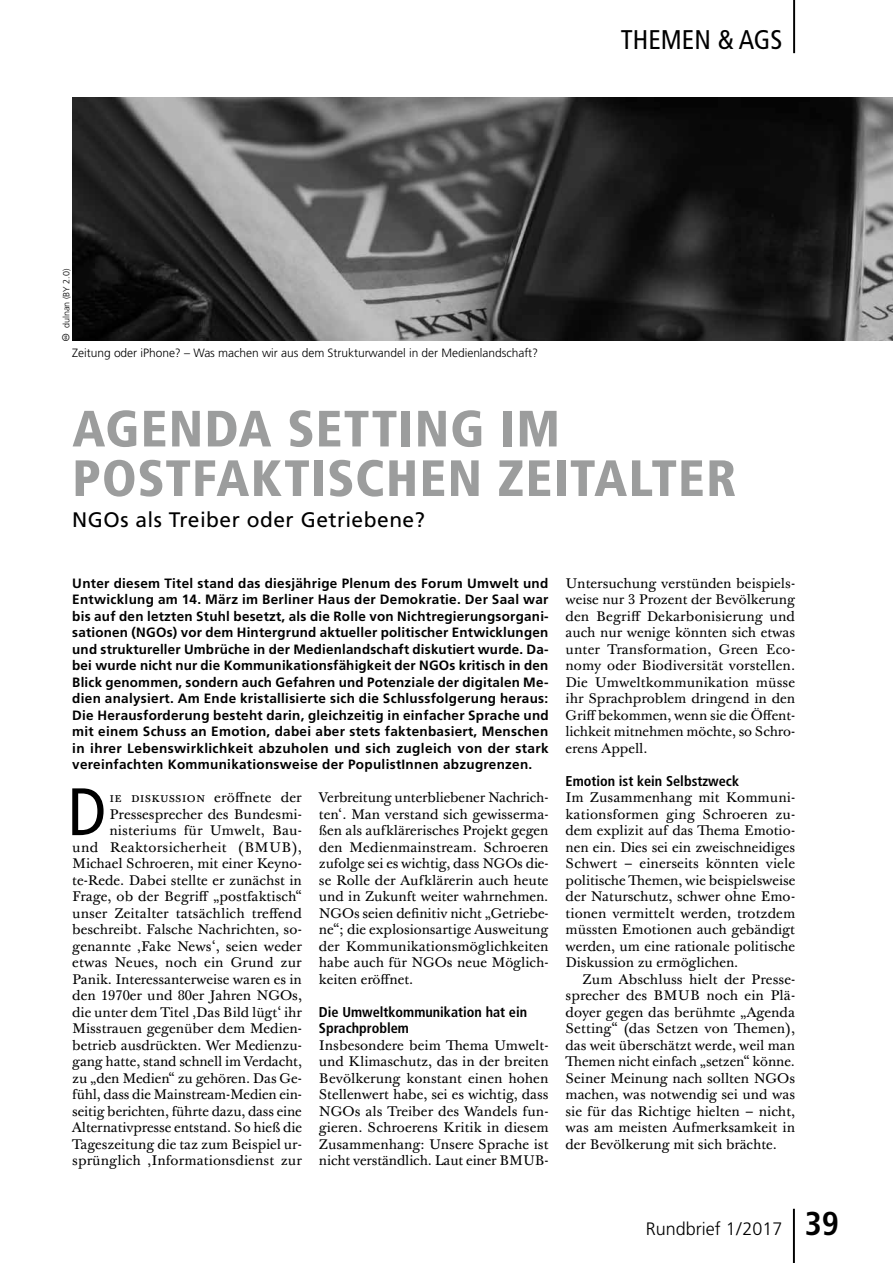
<style>
.page{position:relative;width:893px;height:1263px;background:#fff}
.page>*{position:absolute;margin:0;border:0;box-sizing:border-box;transform-origin:0 0}
.t1{font:condensed 66.9px "Frutiger";color:#000}
.t2{font:900 condensed 51px/49.5px "Frutiger";letter-spacing:.025em;color:#9c9d9d}
.t3{font:condensed 27px "Frutiger";color:#000}
.t4{font:21px "Frutiger";letter-spacing:.025em;color:#000}
.t5{font:300 18px "Frutiger";color:#000}
.t6{font:700 condensed 14.25px/16.5px "Frutiger";color:#000}
.t7{font:13.65px/16.5px "Baskerville 10 Pro";color:#000;text-align:justify}
.t8{font:700 13.5px/16.5px "Frutiger";letter-spacing:.02em;color:#000;text-align:justify}
.t9{font:300 12px "Frutiger";letter-spacing:-.005em;color:#000}
.t10{font:300 9px "Frutiger";letter-spacing:-.005em;color:#000}
.s1{font-weight:700;font-stretch:condensed;font-size:33px}
</style>
<div class="page">
<hr style="left:793px;top:0;width:2px;height:53px;background:#000">
<hr style="left:793px;top:1209px;width:2px;height:54px;background:#000">
<img style="left:73px;top:98px;width:820px;height:242px">
<h3 class="t3" style="left:621px;top:24px;width:163px">THEMEN &amp; AGS</h3>
<p class="t10" style="left:61px;top:328px;width:61px;rotate:-90deg">dulnan (BY 2.0)</p>
<p class="t9" style="left:72px;top:346px;width:467px">Zeitung oder iPhone? – Was machen wir aus dem Strukturwandel in der Medienlandschaft?</p>
<h2 class="t2" style="left:72px;top:404px;width:666px">AGENDA SETTING IM<br>POSTFAKTISCHEN ZEITALTER</h2>
<h3 class="t4" style="left:72px;top:507px;width:354px">NGOs als Treiber oder Getriebene?</h3>
<p class="t8" style="left:72px;top:575px;width:478px">Unter diesem Titel stand das diesjährige Plenum des Forum Umwelt und Entwicklung am 14. März im Berliner Haus der Demokratie. Der Saal war bis auf den letzten Stuhl besetzt, als die Rolle von Nichtregierungsorgani&shy;sationen (NGOs) vor dem Hintergrund aktueller politischer Entwicklungen und struktureller Umbrüche in der Medienlandschaft diskutiert wurde. Da&shy;bei wurde nicht nur die Kommunikationsfähigkeit der NGOs kritisch in den Blick genommen, sondern auch Gefahren und Potenziale der digitalen Me&shy;dien analysiert. Am Ende kristallisierte sich die Schlussfolgerung heraus:<br>Die Herausforderung besteht darin, gleichzeitig in einfacher Sprache und mit einem Schuss an Emotion, dabei aber stets faktenbasiert, Menschen in ihrer Lebenswirklichkeit abzuholen und sich zugleich von der stark vereinfachten Kommunikationsweise der PopulistInnen abzugrenzen.</p>
<h1 class="t1" style="left:68px;top:773px;width:40px">D</h1>
<p class="t7" style="left:72px;top:790px;width:231px;text-align:right">ie Diskussion eröffnete der Pressesprecher des Bundesmi&shy;nisteriums für Umwelt, Bau-<br>und Reaktorsicherheit (BMUB), Michael Schroeren, mit einer Keyno&shy;te-Rede. Dabei stellte er zunächst in Frage, ob der Begriff „postfaktisch“ unser Zeitalter tatsächlich treffend beschreibt. Falsche Nachrichten, so&shy;genannte ‚Fake News‘, seien weder etwas Neues, noch ein Grund zur Panik. Interessanterweise waren es in den 1970er und 80er Jahren NGOs, die unter dem Titel ‚Das Bild lügt‘ ihr Misstrauen gegenüber dem Medien&shy;betrieb ausdrückten. Wer Medienzu&shy;gang hatte, stand schnell im Verdacht, zu „den Medien“ zu gehören. Das Ge&shy;fühl, dass die Mainstream-Medien ein&shy;seitig berichten, führte dazu, dass eine Alternativpresse entstand. So hieß die Tageszeitung die taz zum Beispiel ur&shy;sprünglich ‚Informationsdienst zur</p>
<p class="t7" style="left:319px;top:790px;width:231px">Verbreitung unterbliebener Nachrich&shy;ten‘. Man verstand sich gewisserma&shy;ßen als aufklärerisches Projekt gegen den Medienmainstream. Schroeren zufolge sei es wichtig, dass NGOs die&shy;se Rolle der Aufklärerin auch heute und in Zukunft weiter wahrnehmen.<br>NGOs seien definitiv nicht „Getriebe&shy;ne“; die explosionsartige Ausweitung der Kommunikationsmöglichkeiten habe auch für NGOs neue Möglich&shy;keiten eröffnet.</p>
<p class="t6" style="left:319px;top:1003px;width:210px">Die Umweltkommunikation hat ein<br>Sprachproblem</p>
<p class="t7" style="left:319px;top:1037px;width:231px">Insbesondere beim Thema Umwelt&shy;und Klimaschutz, das in der breiten Bevölkerung konstant einen hohen Stellenwert habe, sei es wichtig, dass NGOs als Treiber des Wandels fun&shy;gieren. Schroerens Kritik in diesem Zusammenhang: Unsere Sprache ist nicht verständlich. Laut einer BMUB-</p>
<p class="t7" style="left:566px;top:575px;width:231px">Untersuchung verstünden beispiels&shy;weise nur 3 Prozent der Bevölkerung den Begriff Dekarbonisierung und auch nur wenige könnten sich etwas unter Transformation, Green Eco&shy;nomy oder Biodiversität vorstellen.<br>Die Umweltkommunikation müsse ihr Sprachproblem dringend in den Griff bekommen, wenn sie die Öffent&shy;lichkeit mitnehmen möchte, so Schro&shy;erens Appell.</p>
<p class="t6" style="left:566px;top:772px;width:175px">Emotion ist kein Selbstzweck</p>
<p class="t7" style="left:566px;top:790px;width:231px">Im Zusammenhang mit Kommuni&shy;kationsformen ging Schroeren zu&shy;dem explizit auf das Thema Emotio&shy;nen ein. Dies sei ein zweischneidiges Schwert – einerseits könnten viele politische Themen, wie beispielsweise der Naturschutz, schwer ohne Emo&shy;tionen vermittelt werden, trotzdem müssten Emotionen auch gebändigt werden, um eine rationale politische Diskussion zu ermöglichen.</p>
<p class="t7" style="left:566px;top:971px;width:231px;text-indent:17px">Zum Abschluss hielt der Presse&shy;sprecher des BMUB noch ein Plä&shy;doyer gegen das berühmte „Agenda Setting“ (das Setzen von Themen), das weit überschätzt werde, weil man Themen nicht einfach „setzen“ könne.<br>Seiner Meinung nach sollten NGOs machen, was notwendig sei und was sie für das Richtige hielten – nicht, was am meisten Aufmerksamkeit in der Bevölkerung mit sich brächte.</p>
<h3 class="t5" style="left:646px;top:1219px;width:195px">Rundbrief 1/2017 <span class="s1">39</span></h3>
</div>
